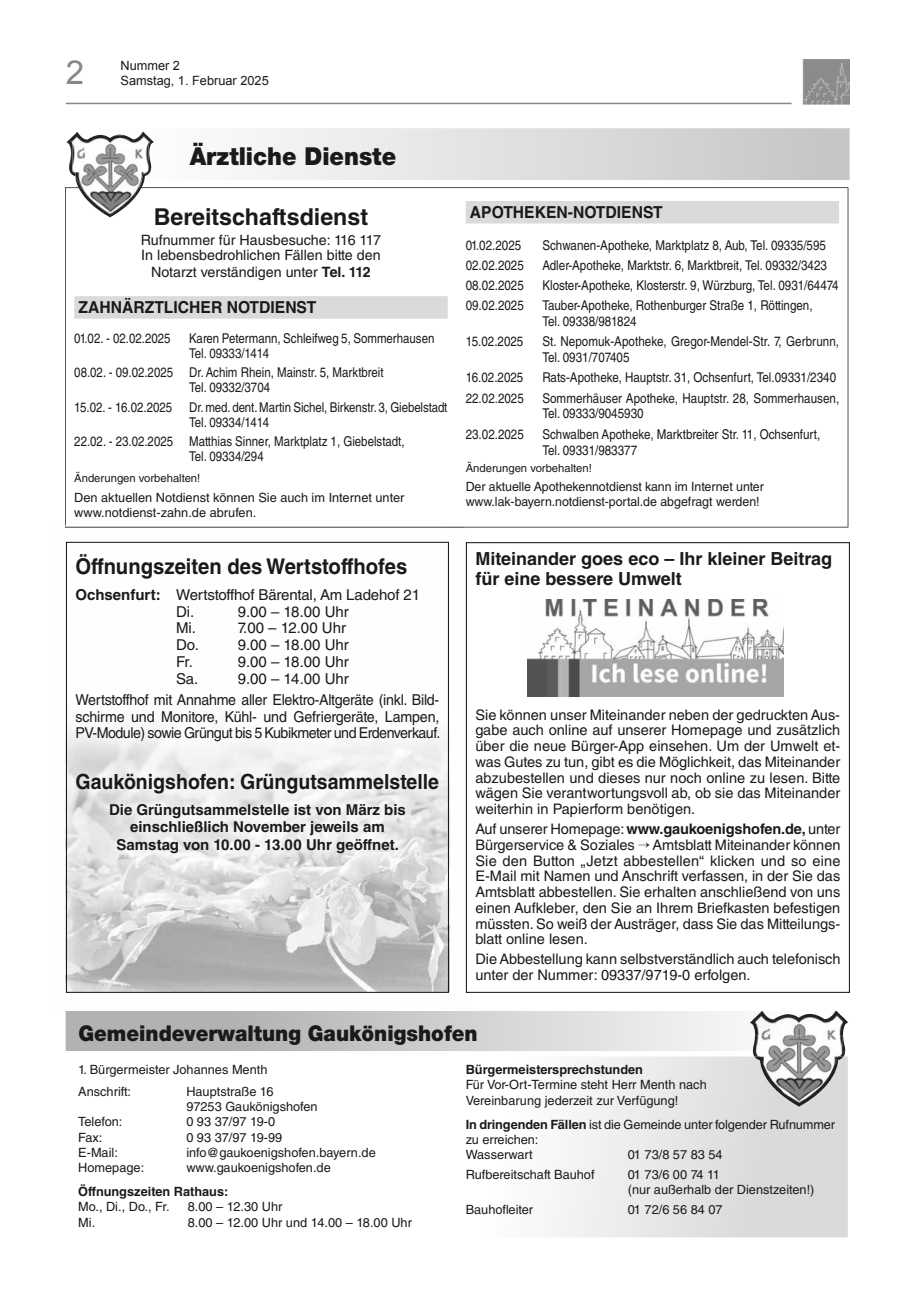
<style>
.page{position:relative;width:915px;height:1297px;background:#fff}
.page>*{position:absolute;margin:0;border:0;box-sizing:border-box;transform-origin:0 0}
.t1{font:33px "Arial";color:#868786}
.t2{font:900 24.75px "Helvetica Neue";color:#1a1a18;scale:.93 1}
.t3{font:700 23.25px "Helvetica LT Std";color:#1a1a18}
.t4{font:900 21.75px "Helvetica Neue";color:#1a1a18;scale:.93 1}
.t5{font:700 21.6px "Helvetica LT Std";color:#1a1a18;scale:.93 1}
.t6{font:700 20.85px "Helvetica LT Std";color:#1a1a18;scale:.93 1}
.t7{font:700 18px/20.5px "Helvetica LT Std";color:#1a1a18}
.t8{font:700 16.5px "Helvetica LT Std";color:#1a1a18;scale:.95 1}
.t9{font:15px/16.8px "Helvetica LT Std";letter-spacing:-.02em;color:#1a1a18}
.t10{font:15px/16.8px "Helvetica LT Std";letter-spacing:-.02em;color:#1a1a18;scale:.95 1}
.t11{font:700 15px/17.2px "Helvetica LT Std";color:#1a1a18;text-align:center}
.t12{font:14.55px/15.8px "Helvetica LT Std";letter-spacing:-.005em;color:#1a1a18;text-align:justify}
.t13{font:14.25px/14.7px "Helvetica LT Std";color:#1a1a18}
.t14{font:13.5px/15.9px "Helvetica LT Std";color:#1a1a18;scale:.86 1}
.t15{font:13.5px/15px "Helvetica LT Std";color:#1a1a18;scale:.85 1}
.t16{font:12.75px/15.3px "Helvetica LT Std";color:#1a1a18}
.t17{font:700 12.75px "Helvetica LT Std";color:#1a1a18}
.t18{font:12.75px/15px "Arial";color:#1a1a18}
.t19{font:11.25px "Helvetica LT Std";color:#1a1a18}
.s1{font-weight:700}
</style>
<div class="page">
<hr style="left:66px;top:103px;width:725px;height:1px;background:#868786">
<img style="left:802px;top:60px;width:46px;height:44px">
<svg style="left:65px;top:187px;width:783px;height:340px"></svg>
<svg style="left:68px;top:128px;width:781px;height:84px"></svg>
<img style="left:66px;top:132px;width:78px;height:55px">
<img style="left:78px;top:212px;width:64px;height:5px">
<img style="left:121px;top:131px;width:33px;height:49px">
<img style="left:75px;top:132px;width:67px;height:8px">
<img style="left:75px;top:172px;width:68px;height:40px">
<svg style="left:555px;top:1101px;width:292px;height:136px"></svg>
<svg style="left:66px;top:1011px;width:782px;height:90px"></svg>
<img style="left:752px;top:1010px;width:92px;height:46px">
<img style="left:754px;top:1056px;width:89px;height:51px">
<img style="left:749px;top:1011px;width:99px;height:40px">
<img style="left:755px;top:1036px;width:86px;height:65px">
<img style="left:65px;top:686px;width:1px;height:306px">
<img style="left:65px;top:526px;width:400px;height:1px">
<img style="left:68px;top:732px;width:382px;height:260px">
<img style="left:527px;top:599px;width:255px;height:97px">
<h1 class="t1" style="left:66px;top:50px;width:20px">2</h1>
<p class="t18" style="left:120px;top:58px;width:150px">Nummer 2<br>Samstag, 1. Februar 2025</p>
<h2 class="t2" style="left:190px;top:142px;width:223px">Ärztliche Dienste</h2>
<h3 class="t3" style="left:154px;top:202px;width:216px">Bereitschaftsdienst</h3>
<p class="t13" style="left:141px;top:233px;width:242px">Rufnummer für Hausbesuche: 116 117<br>In lebensbedrohlichen Fällen bitte den</p>
<p class="t13" style="left:151px;top:265px;width:221px">Notarzt verständigen unter <span class="s1">Tel. 112</span></p>
<p class="t8" style="left:78px;top:297px;width:252px">ZAHNÄRZTLICHER NOTDIENST</p>
<p class="t15" style="left:74px;top:331px;width:115px">01.02. - 02.02.2025</p>
<p class="t15" style="left:189px;top:331px;width:290px">Karen Petermann, Schleifweg 5, Sommerhausen<br>Tel. 09333/1414</p>
<p class="t15" style="left:74px;top:365px;width:365px;text-align:center">08.02. - 09.02.2025 Dr. Achim Rhein, Mainstr. 5, Marktbreit<br>Tel. 09332/3704</p>
<p class="t15" style="left:74px;top:399px;width:117px">15.02. - 16.02.2025</p>
<p class="t15" style="left:189px;top:399px;width:305px">Dr. med. dent. Martin Sichel, Birkenstr. 3, Giebelstadt<br>Tel. 09334/1414</p>
<p class="t15" style="left:189px;top:434px;width:255px;text-indent:-115px">22.02. - 23.02.2025 Matthias Sinner, Marktplatz 1, Giebelstadt,<br>Tel. 09334/294</p>
<p class="t19" style="left:74px;top:472px;width:127px">Änderungen vorbehalten!</p>
<p class="t16" style="left:74px;top:489px;width:331px">Den aktuellen Notdienst können Sie auch im Internet unter www.notdienst-zahn.de abrufen.</p>
<h3 class="t5" style="left:75px;top:554px;width:358px">Öffnungszeiten des Wertstoffhofes</h3>
<p class="t9" style="left:176px;top:586px;width:245px;text-indent:-100px"><span class="s1">Ochsenfurt:</span> Wertstoffhof Bärental, Am Ladehof 21<br>Di.</p>
<p class="t9" style="left:237px;top:603px;width:113px">9.00 – 18.00 Uhr</p>
<p class="t9" style="left:176px;top:620px;width:21px">Mi.</p>
<p class="t9" style="left:237px;top:620px;width:110px">7.00 – 12.00 Uhr</p>
<p class="t9" style="left:176px;top:636px;width:24px">Do.</p>
<p class="t9" style="left:237px;top:636px;width:113px">9.00 – 18.00 Uhr</p>
<p class="t9" style="left:176px;top:653px;width:18px">Fr.</p>
<p class="t9" style="left:237px;top:653px;width:113px">9.00 – 18.00 Uhr</p>
<p class="t9" style="left:176px;top:670px;width:24px">Sa.</p>
<p class="t9" style="left:75px;top:668px;width:365px;line-height:21px;text-indent:162px">9.00 – 14.00 Uhr<br>Wertstoffhof mit Annahme aller Elektro-Altgeräte (inkl. Bild-</p>
<p class="t10" style="left:75px;top:708px;width:385px">schirme und Monitore, Kühl- und Gefriergeräte, Lampen,<br>PV-Module) sowie Grüngut bis 5 Kubikmeter und Erdenverkauf.</p>
<h3 class="t6" style="left:75px;top:769px;width:392px">Gaukönigshofen: Grüngutsammelstelle</h3>
<p class="t11" style="left:109px;top:801px;width:298px">Die Grüngutsammelstelle ist von März bis einschließlich November jeweils am<br>Samstag von 10.00 - 13.00 Uhr geöffnet.</p>
<p class="t8" style="left:470px;top:202px;width:204px">APOTHEKEN-NOTDIENST</p>
<p class="t14" style="left:465px;top:237px;width:66px">01.02.2025</p>
<p class="t14" style="left:542px;top:237px;width:331px">Schwanen-Apotheke, Marktplatz 8, Aub, Tel. 09335/595</p>
<p class="t14" style="left:465px;top:257px;width:69px">02.02.2025</p>
<p class="t14" style="left:542px;top:257px;width:332px">Adler-Apotheke, Marktstr. 6, Marktbreit, Tel. 09332/3423</p>
<p class="t14" style="left:465px;top:277px;width:69px">08.02.2025</p>
<p class="t14" style="left:542px;top:277px;width:346px">Kloster-Apotheke, Klosterstr. 9, Würzburg, Tel. 0931/64474</p>
<p class="t14" style="left:465px;top:298px;width:69px">09.02.2025</p>
<p class="t14" style="left:542px;top:298px;width:316px">Tauber-Apotheke, Rothenburger Straße 1, Röttingen,<br>Tel. 09338/981824</p>
<p class="t14" style="left:465px;top:334px;width:69px">15.02.2025</p>
<p class="t14" style="left:542px;top:334px;width:346px">St. Nepomuk-Apotheke, Gregor-Mendel-Str. 7, Gerbrunn,<br>Tel. 0931/707405</p>
<p class="t14" style="left:465px;top:370px;width:69px">16.02.2025</p>
<p class="t14" style="left:542px;top:370px;width:343px">Rats-Apotheke, Hauptstr. 31, Ochsenfurt, Tel.09331/2340</p>
<p class="t14" style="left:465px;top:390px;width:69px">22.02.2025</p>
<p class="t14" style="left:542px;top:390px;width:346px">Sommerhäuser Apotheke, Hauptstr. 28, Sommerhausen,<br>Tel. 09333/9045930</p>
<p class="t14" style="left:465px;top:426px;width:69px">23.02.2025</p>
<p class="t14" style="left:542px;top:426px;width:324px">Schwalben Apotheke, Marktbreiter Str. 11, Ochsenfurt,<br>Tel. 09331/983377</p>
<p class="t19" style="left:465px;top:462px;width:127px">Änderungen vorbehalten!</p>
<p class="t16" style="left:465px;top:479px;width:299px;line-height:14.5px">Der aktuelle Apothekennotdienst kann im Internet unter www.lak-bayern.notdienst-portal.de abgefragt werden!</p>
<p class="t7" style="left:475px;top:548px;width:358px">Miteinander goes eco – Ihr kleiner Beitrag für eine bessere Umwelt</p>
<p class="t12" style="left:475px;top:707px;width:366px">Sie können unser Miteinander neben der gedruckten Aus&shy;gabe auch online auf unserer Homepage und zusätzlich über die neue Bürger-App einsehen. Um der Umwelt et&shy;was Gutes zu tun, gibt es die Möglichkeit, das Miteinander abzubestellen und dieses nur noch online zu lesen. Bitte wägen Sie verantwortungsvoll ab, ob sie das Miteinander weiterhin in Papierform benötigen.</p>
<p class="t12" style="left:475px;top:821px;width:366px">Auf unserer Homepage: <span class="s1">www.gaukoenigshofen.de,</span> unter Bürgerservice &amp; Soziales → Amtsblatt Miteinander können Sie den Button „Jetzt abbestellen“ klicken und so eine E-Mail mit Namen und Anschrift verfassen, in der Sie das Amtsblatt abbestellen. Sie erhalten anschließend von uns einen Aufkleber, den Sie an Ihrem Briefkasten befestigen müssten. So weiß der Austräger, dass Sie das Mitteilungs&shy;blatt online lesen.</p>
<p class="t12" style="left:475px;top:951px;width:366px">Die Abbestellung kann selbstverständlich auch telefonisch unter der Nummer: 09337/9719-0 erfolgen.</p>
<h3 class="t4" style="left:78px;top:1020px;width:431px">Gemeindeverwaltung Gaukönigshofen</h3>
<p class="t16" style="left:78px;top:1059px;width:191px;line-height:21.6px">1. Bürgermeister Johannes Menth<br>Anschrift:</p>
<p class="t16" style="left:186px;top:1084px;width:133px">Hauptstraße 16<br>97253 Gaukönigshofen</p>
<p class="t16" style="left:78px;top:1114px;width:46px">Telefon:</p>
<p class="t16" style="left:186px;top:1114px;width:90px">0 93 37/97 19-0</p>
<p class="t16" style="left:78px;top:1129px;width:26px">Fax:</p>
<p class="t16" style="left:186px;top:1129px;width:97px">0 93 37/97 19-99</p>
<p class="t16" style="left:78px;top:1145px;width:41px">E-Mail:</p>
<p class="t16" style="left:186px;top:1145px;width:191px">info@gaukoenigshofen.bayern.de</p>
<p class="t16" style="left:78px;top:1160px;width:67px">Homepage:</p>
<p class="t16" style="left:186px;top:1160px;width:146px">www.gaukoenigshofen.de</p>
<p class="t17" style="left:78px;top:1184px;width:152px">Öffnungszeiten Rathaus:</p>
<p class="t16" style="left:78px;top:1199px;width:93px">Mo., Di., Do., Fr.</p>
<p class="t16" style="left:188px;top:1199px;width:96px">8.00 – 12.30 Uhr</p>
<p class="t16" style="left:78px;top:1214px;width:18px">Mi.</p>
<p class="t16" style="left:188px;top:1214px;width:225px">8.00 – 12.00 Uhr und 14.00 – 18.00 Uhr</p>
<p class="t17" style="left:465px;top:1062px;width:179px">Bürgermeistersprechstunden</p>
<p class="t16" style="left:465px;top:1077px;width:242px">Für Vor-Ort-Termine steht Herr Menth nach<br>Vereinbarung jederzeit zur Verfügung!</p>
<p class="t16" style="left:465px;top:1116px;width:371px"><span class="s1">In dringenden Fällen</span> ist die Gemeinde unter folgender Rufnummer zu erreichen:<br>Wasserwart</p>
<p class="t16" style="left:627px;top:1147px;width:96px">01 73/8 57 83 54</p>
<p class="t16" style="left:465px;top:1166px;width:130px">Rufbereitschaft Bauhof</p>
<p class="t16" style="left:627px;top:1166px;width:188px">01 73/6 00 74 11<br>(nur außerhalb der Dienstzeiten!)</p>
<p class="t16" style="left:465px;top:1201px;width:69px">Bauhofleiter</p>
<p class="t16" style="left:627px;top:1201px;width:96px">01 72/6 56 84 07</p>
</div>
